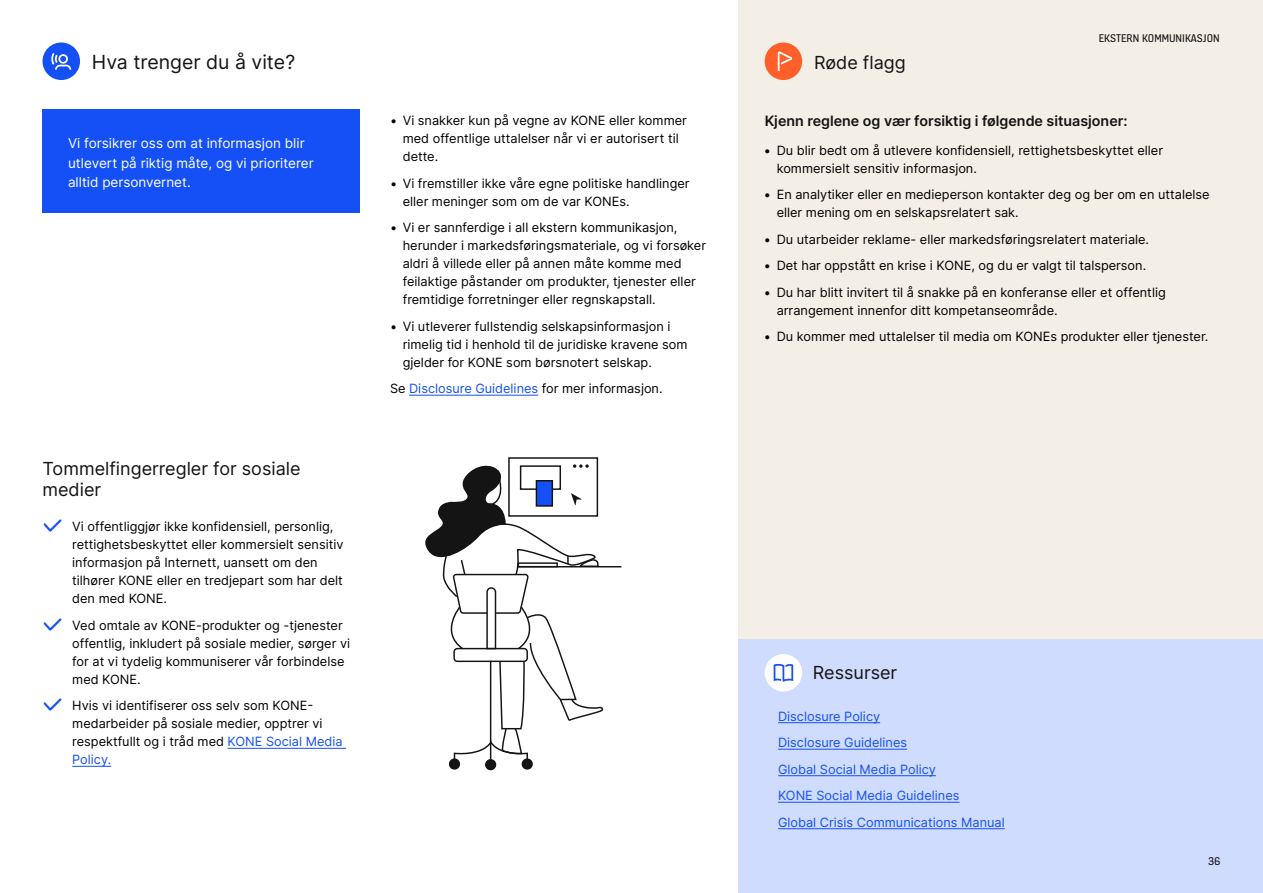
<style>
.page{position:relative;width:1263px;height:893px;background:#fff}
.page>*{position:absolute;margin:0;border:0;box-sizing:border-box;transform-origin:0 0}
.t1{font:19.5px "Inter";color:#141414}
.t2{font:18px/21.6px "Inter";color:#141414}
.t3{font:600 14.25px "Inter";color:#141414}
.t4{font:13.5px/19.5px "Inter";color:#fff}
.t5{font:12.75px/18px "Inter";color:#000}
.t6{font:12.75px/26.5px "Inter";color:#1450f5}
.t7{font:12px "KONE Information";color:#141414}
.s1{font-family:"KONE Information";font-size:28.5px;color:#1450f5}
.s2{color:#1450f5}
</style>
<div class="page">
<div style="left:738px;top:0;width:525px;height:893px;background:#f3eee6"></div>
<div style="left:738px;top:640px;width:525px;height:253px;background:#d0dcfd"></div>
<div style="left:43px;top:43px;width:37px;height:37px;background:#1450f5;border-radius:50%"></div>
<svg style="left:51px;top:53px;width:20px;height:17px"></svg>
<div style="left:765px;top:43px;width:37px;height:37px;background:#ff5f28;border-radius:50%"></div>
<svg style="left:778px;top:52px;width:14px;height:19px"></svg>
<div style="left:765px;top:654px;width:37px;height:37px;background:#fff;border-radius:50%"></div>
<svg style="left:774px;top:663px;width:19px;height:19px"></svg>
<hr style="left:517px;top:566px;width:104px;height:1px;background:#141414">
<div style="left:508px;top:457px;width:90px;height:60px;border:1px solid #141414"></div>
<svg style="left:425px;top:463px;width:179px;height:307px"></svg>
<div style="left:453px;top:648px;width:75px;height:14px;border:1px solid #141414;border-radius:3px"></div>
<hr style="left:409px;top:395px;width:129px;height:1px;background:#1450f5">
<hr style="left:228px;top:748px;width:118px;height:1px;background:#1450f5">
<hr style="left:72px;top:766px;width:39px;height:1px;background:#1450f5">
<hr style="left:778px;top:722px;width:102px;height:1px;background:#1450f5">
<hr style="left:778px;top:749px;width:129px;height:1px;background:#1450f5">
<hr style="left:778px;top:775px;width:158px;height:1px;background:#1450f5">
<hr style="left:778px;top:802px;width:181px;height:1px;background:#1450f5">
<hr style="left:778px;top:828px;width:227px;height:1px;background:#1450f5">
<div style="left:43px;top:109px;width:317px;height:104px;background:#1450f5"></div>
<h1 class="t1" style="left:92px;top:48px;width:205px">Hva trenger du å vite?</h1>
<h2 class="t2" style="left:814px;top:52px;width:93px">Røde flagg</h2>
<p class="t7" style="left:1099px;top:29px;width:123px">EKSTERN KOMMUNIKASJON</p>
<p class="t4" style="left:68px;top:133px;width:247px">Vi forsikrer oss om at informasjon blir utlevert på riktig måte, og vi prioriterer alltid personvernet.</p>
<h2 class="t2" style="left:43px;top:457px;width:260px">Tommelfingerregler for sosiale medier</h2>
<p class="t5" style="left:72px;top:517px;width:273px;text-indent:-30px"><span class="s1">✓</span> Vi offentliggjør ikke konfidensiell, personlig, rettighetsbeskyttet eller kommersielt sensitiv informasjon på Internett, uansett om den tilhører KONE eller en tredjepart som har delt den med KONE.</p>
<p class="t5" style="left:72px;top:616px;width:279px;text-indent:-30px"><span class="s1">✓</span> Ved omtale av KONE-produkter og -tjenester offentlig, inkludert på sosiale medier, sørger vi for at vi tydelig kommuniserer vår forbindelse med KONE.</p>
<p class="t5" style="left:72px;top:696px;width:272px;text-indent:-30px"><span class="s1">✓</span> Hvis vi identifiserer oss selv som KONE&shy;medarbeider på sosiale medier, opptrer vi respektfullt og i tråd med <span class="s2">KONE Social Media Policy.</span></p>
<p class="t5" style="left:403px;top:111px;width:286px;text-indent:-13px">• Vi snakker kun på vegne av KONE eller kommer med offentlige uttalelser når vi er autorisert til dette.</p>
<p class="t5" style="left:403px;top:174px;width:288px;text-indent:-13px">• Vi fremstiller ikke våre egne politiske handlinger eller meninger som om de var KONEs.</p>
<p class="t5" style="left:403px;top:218px;width:305px;text-indent:-13px">• Vi er sannferdige i all ekstern kommunikasjon, herunder i markedsføringsmateriale, og vi forsøker aldri å villede eller på annen måte komme med feilaktige påstander om produkter, tjenester eller fremtidige forretninger eller regnskapstall.</p>
<p class="t5" style="left:403px;top:317px;width:286px;text-indent:-13px">• Vi utleverer fullstendig selskapsinformasjon i rimelig tid i henhold til de juridiske kravene som gjelder for KONE som børsnotert selskap.</p>
<p class="t5" style="left:390px;top:379px;width:274px">Se <span class="s2">Disclosure Guidelines</span> for mer informasjon.</p>
<p class="t3" style="left:765px;top:111px;width:364px">Kjenn reglene og vær forsiktig i følgende situasjoner:</p>
<p class="t5" style="left:777px;top:141px;width:388px;text-indent:-13px">• Du blir bedt om å utlevere konfidensiell, rettighetsbeskyttet eller kommersielt sensitiv informasjon.</p>
<p class="t5" style="left:777px;top:185px;width:434px;text-indent:-13px">• En analytiker eller en medieperson kontakter deg og ber om en uttalelse eller mening om en selskapsrelatert sak.</p>
<p class="t5" style="left:764px;top:230px;width:387px">• Du utarbeider reklame- eller markedsføringsrelatert materiale.</p>
<p class="t5" style="left:764px;top:256px;width:384px">• Det har oppstått en krise i KONE, og du er valgt til talsperson.</p>
<p class="t5" style="left:777px;top:283px;width:391px;text-indent:-13px">• Du har blitt invitert til å snakke på en konferanse eller et offentlig arrangement innenfor ditt kompetanseområde.</p>
<p class="t5" style="left:764px;top:327px;width:446px">• Du kommer med uttalelser til media om KONEs produkter eller tjenester.</p>
<h2 class="t2" style="left:813px;top:662px;width:86px">Ressurser</h2>
<p class="t6" style="left:778px;top:702px;width:228px">Disclosure Policy<br>Disclosure Guidelines<br>Global Social Media Policy<br>KONE Social Media Guidelines<br>Global Crisis Communications Manual</p>
<p class="t7" style="left:1208px;top:853px;width:14px">36</p>
</div>
